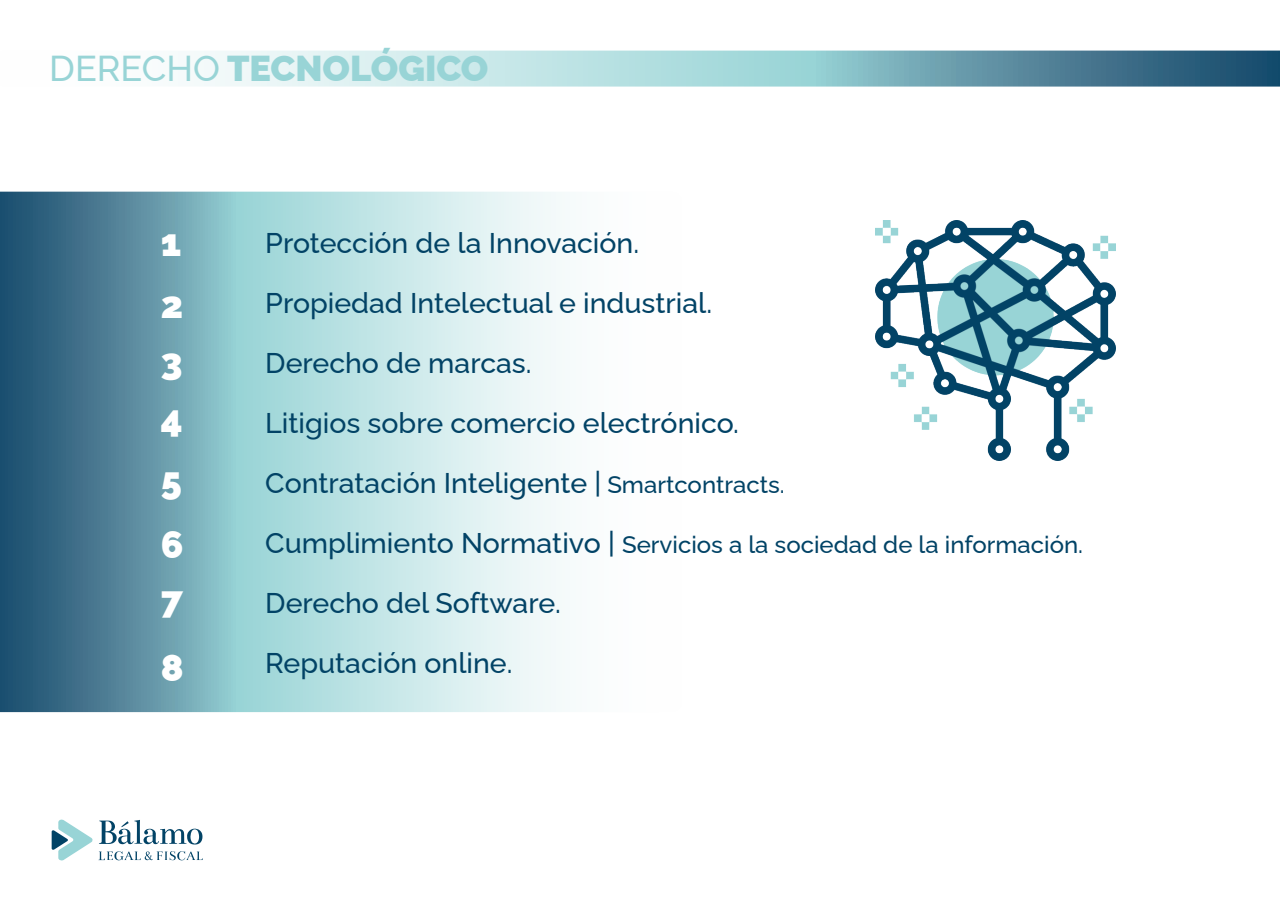
<style>
.page{position:relative;width:1280px;height:910px;background:#fff}
.page>*{position:absolute;margin:0;border:0;box-sizing:border-box;transform-origin:0 0}
.t1{font:900 37.5px/62.1px "Raleway";color:#fff}
.t2{font:900 36px "Raleway";color:#98d4d6}
.t3{font:500 28.5px/60px "Raleway";color:#024366}
.t4{font:500 24px "Raleway";color:#024366}
.s1{font-weight:500}
.s2{font-size:24px}
.s3{font-size:28.5px}
</style>
<div class="page">
<svg style="left:194px;top:51px;width:1086px;height:36px;background:#96bec7"></svg>
<svg style="left:52px;top:819px;width:151px;height:42px"></svg>
<svg style="left:0;top:192px;width:562px;height:520px;background:#98bfc8"></svg>
<img style="left:875px;top:220px;width:241px;height:241px">
<p class="t2" style="left:49px;top:39px;width:441px"><span class="s1">DERECHO</span> TECNOLÓGICO</p>
<h1 class="t1" style="left:161px;top:208px;width:24px">1<br>2</h1>
<h1 class="t1" style="left:161px;top:330px;width:23px;line-height:56.4px">3<br>4</h1>
<h1 class="t1" style="left:161px;top:445px;width:24px;line-height:63.6px">5<br>6</h1>
<h1 class="t1" style="left:161px;top:562px;width:24px;line-height:67.8px">7<br>8</h1>
<p class="t3" style="left:265px;top:210px;width:521px">Protección de la Innovación.<br>Propiedad Intelectual e industrial.<br>Derecho de marcas.<br>Litigios sobre comercio electrónico.<br>Contratación Inteligente | <span class="s2">Smartcontracts.</span></p>
<p class="t4" style="left:265px;top:525px;width:819px"><span class="s3">Cumplimiento Normativo |</span> Servicios a la sociedad de la información.</p>
<p class="t3" style="left:265px;top:570px;width:297px">Derecho del Software.<br>Reputación online.</p>
</div>
